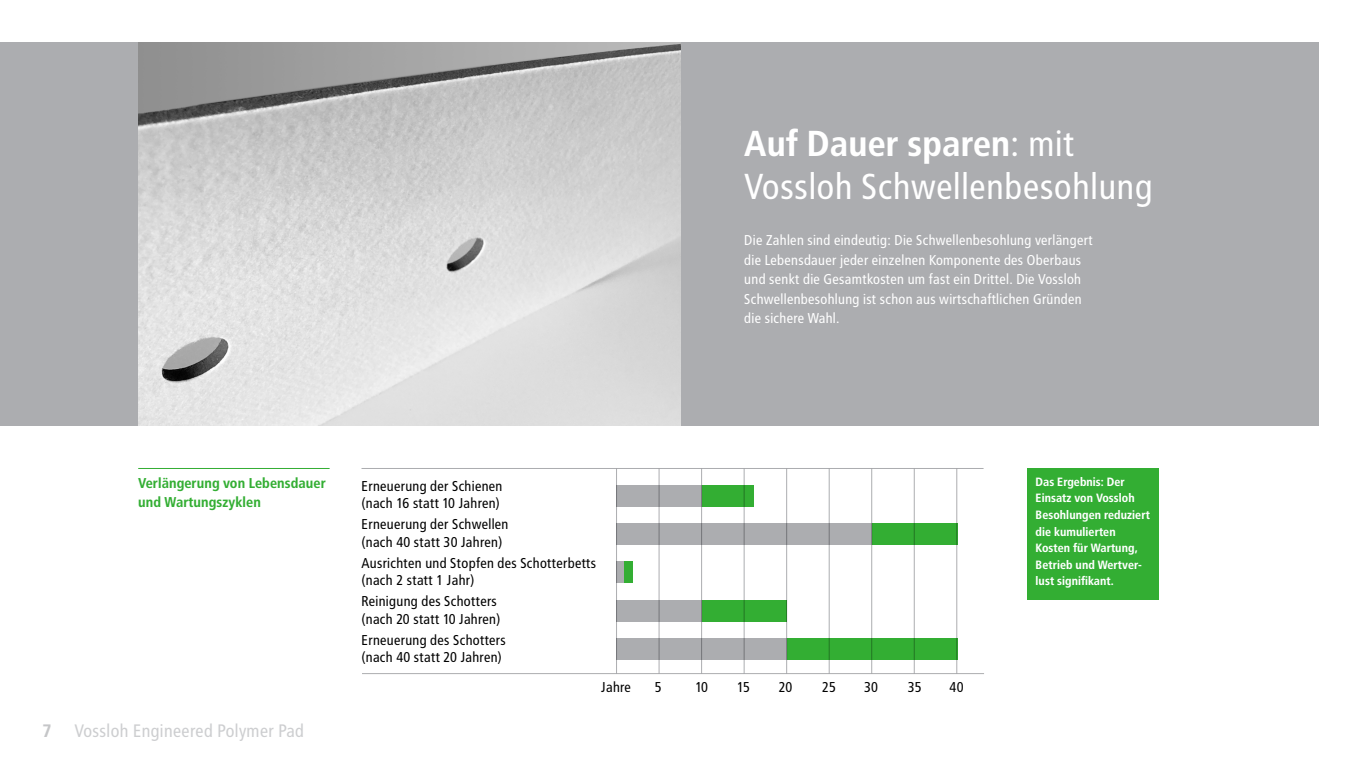
<style>
.page{position:relative;width:1361px;height:766px;background:#fff}
.page>*{position:absolute;margin:0;border:0;box-sizing:border-box;transform-origin:0 0}
.t1{font:36px/43.2px "Transit OT";letter-spacing:-.015em;color:#fff}
.t2{font:18px "Transit OT";letter-spacing:-.015em;color:#cdced0}
.t3{font:14.25px/17.1px "Transit OT";letter-spacing:-.015em;color:#000}
.t4{font:14.25px/19.5px "Transit OT";letter-spacing:-.015em;color:#fff}
.t5{font:700 14.25px/19.5px "Transit OT";letter-spacing:-.015em;color:#33ae33}
.t6{font:700 12px/16.5px "Transit OT";letter-spacing:-.015em;color:#fff}
.s1{font-weight:700}
.s2{font-weight:700;color:#c5c6c8}
</style>
<div class="page">
<div style="left:0;top:43px;width:1318px;height:382px;background:#acadb0"></div>
<img style="left:139px;top:43px;width:541px;height:382px">
<hr style="left:138px;top:468px;width:192px;height:1px;background:#33ae33">
<hr style="left:362px;top:673px;width:622px;height:1px;background:#acadb0">
<hr style="left:361px;top:468px;width:622px;height:1px;background:#acadb0">
<div style="left:616px;top:485px;width:86px;height:21px;background:#acadb0"></div>
<div style="left:616px;top:600px;width:86px;height:21px;background:#acadb0"></div>
<div style="left:616px;top:638px;width:171px;height:21px;background:#acadb0"></div>
<div style="left:616px;top:523px;width:256px;height:21px;background:#acadb0"></div>
<div style="left:616px;top:561px;width:9px;height:22px;background:#acadb0"></div>
<div style="left:702px;top:485px;width:51px;height:21px;background:#33ae33"></div>
<div style="left:702px;top:600px;width:84px;height:21px;background:#33ae33"></div>
<div style="left:787px;top:638px;width:170px;height:21px;background:#33ae33"></div>
<div style="left:872px;top:523px;width:85px;height:21px;background:#33ae33"></div>
<div style="left:625px;top:561px;width:8px;height:22px;background:#33ae33"></div>
<hr style="left:659px;top:468px;width:1px;height:205px;background:#acadb0">
<hr style="left:616px;top:468px;width:1px;height:205px;background:#acadb0">
<hr style="left:701px;top:468px;width:1px;height:205px;background:#acadb0">
<hr style="left:744px;top:468px;width:1px;height:205px;background:#acadb0">
<hr style="left:786px;top:468px;width:1px;height:205px;background:#acadb0">
<hr style="left:829px;top:468px;width:1px;height:205px;background:#acadb0">
<hr style="left:871px;top:468px;width:1px;height:205px;background:#acadb0">
<hr style="left:914px;top:468px;width:1px;height:205px;background:#acadb0">
<hr style="left:956px;top:468px;width:1px;height:205px;background:#acadb0">
<div style="left:1027px;top:468px;width:132px;height:132px;background:#33ae33"></div>
<h1 class="t1" style="left:744px;top:122px;width:411px"><span class="s1">Auf Dauer sparen</span>: mit<br>Vossloh Schwellenbesohlung</h1>
<p class="t4" style="left:744px;top:230px;width:350px">Die Zahlen sind eindeutig: Die Schwellenbesohlung verlängert die Lebensdauer jeder einzelnen Komponente des Oberbaus und senkt die Gesamtkosten um fast ein Drittel. Die Vossloh Schwellenbesohlung ist schon aus wirtschaftlichen Gründen die sichere Wahl.</p>
<p class="t5" style="left:138px;top:473px;width:189px">Verlängerung von Lebensdauer und Wartungszyklen</p>
<p class="t2" style="left:43px;top:720px;width:264px"><span class="s2">7</span> Vossloh Engineered Polymer Pad</p>
<p class="t3" style="left:361px;top:477px;width:143px">Erneuerung der Schienen (nach 16 statt 10 Jahren)</p>
<p class="t3" style="left:361px;top:516px;width:149px">Erneuerung der Schwellen (nach 40 statt 30 Jahren)</p>
<p class="t3" style="left:361px;top:554px;width:237px">Ausrichten und Stopfen des Schotterbetts (nach 2 statt 1 Jahr)</p>
<p class="t3" style="left:361px;top:592px;width:141px">Reinigung des Schotters (nach 20 statt 10 Jahren)</p>
<p class="t3" style="left:361px;top:631px;width:146px">Erneuerung des Schotters (nach 40 statt 20 Jahren)</p>
<p class="t3" style="left:601px;top:678px;width:32px">Jahre</p>
<p class="t3" style="left:655px;top:678px;width:9px">5</p>
<p class="t3" style="left:695px;top:678px;width:15px">10</p>
<p class="t3" style="left:737px;top:678px;width:15px">15</p>
<p class="t3" style="left:779px;top:678px;width:16px">20</p>
<p class="t3" style="left:822px;top:678px;width:16px">25</p>
<p class="t3" style="left:864px;top:678px;width:16px">30</p>
<p class="t3" style="left:908px;top:678px;width:16px">35</p>
<p class="t3" style="left:949px;top:678px;width:16px">40</p>
<p class="t6" style="left:1035px;top:473px;width:116px">Das Ergebnis: Der<br>Einsatz von Vossloh<br>Besohlungen reduziert die kumulierten<br>Kosten für Wartung,<br>Betrieb und Wertver&shy;lust signifikant.</p>
</div>
